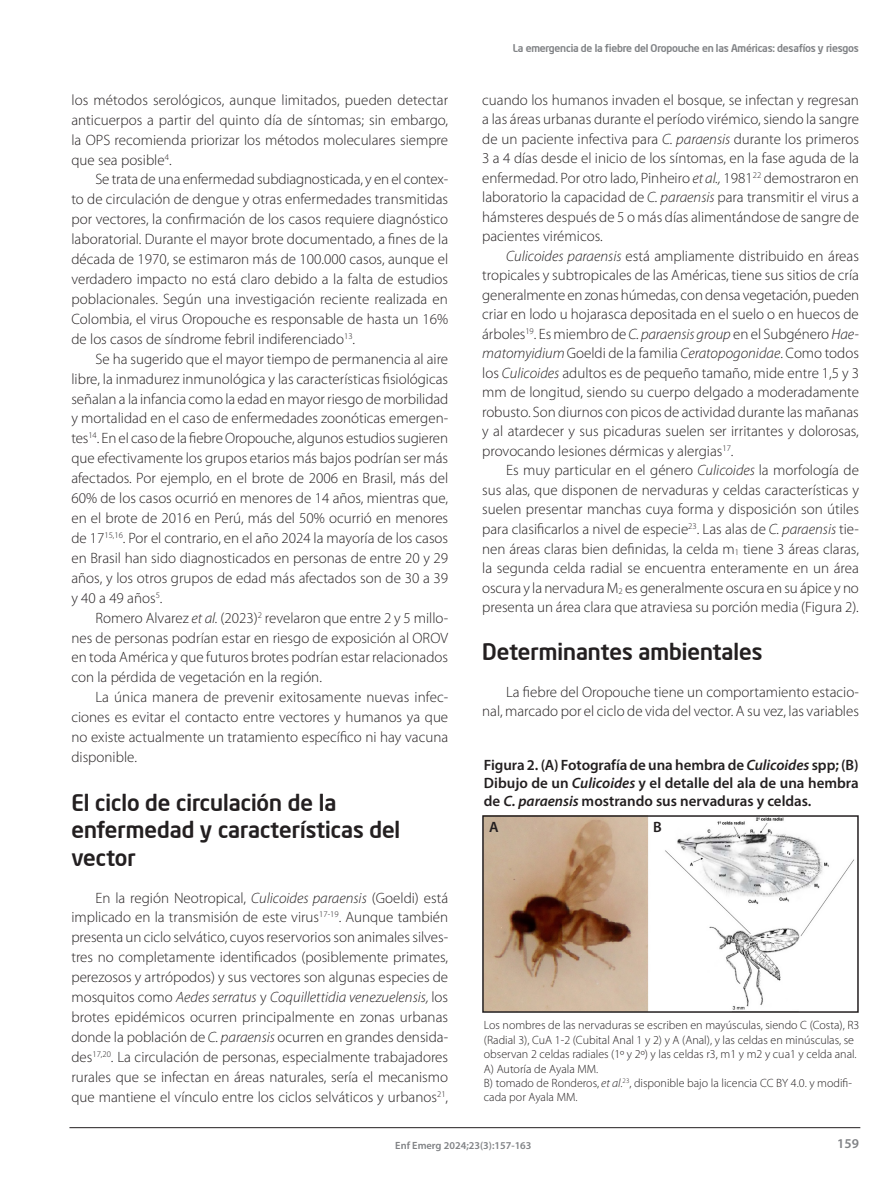
<style>
.page{position:relative;width:893px;height:1191px;background:#fff}
.page>*{position:absolute;margin:0;border:0;box-sizing:border-box;transform-origin:0 0}
.Subtítulo_1{font:500 22.5px/27.5px "Neo Sans Intel";color:#231f20}
.C__de_texto{font:300 15px/20px "Myriad Pro";color:#231f20;text-align:justify}
.Titol_Tabla{font:600 15px/18px "Myriad Pro";color:#231f20;text-align:justify}
.t1{font:600 13.5px "Myriad Pro";color:#808285}
.Peu_Taula{font:300 12px/14.4px "Myriad Pro";color:#231f20}
.t2{font:500 10.5px "Neo Sans Intel";letter-spacing:-.02em;color:#808285}
.t3{font:600 10.5px "Myriad Pro";color:#808285}
.s1{font-style:italic}
</style>
<div class="page">
<hr style="left:69px;top:1127px;width:791px;height:1px;background:#231f20">
<img style="left:485px;top:818px;width:369px;height:191px">
<div style="left:482px;top:815px;width:377px;height:197px;border:2px solid #231f20"></div>
<p class="C__de_texto" style="left:71px;top:90px;width:378px">los métodos serológicos, aunque limitados, pueden detectar anticuerpos a partir del quinto día de síntomas; sin embargo, la OPS recomienda priorizar los métodos moleculares siempre que sea posible<sup>4</sup>.</p>
<p class="C__de_texto" style="left:71px;top:169px;width:378px;text-indent:24px">Se trata de una enfermedad subdiagnosticada, y en el contex&shy;to de circulación de dengue y otras enfermedades transmitidas por vectores, la confirmación de los casos requiere diagnóstico laboratorial. Durante el mayor brote documentado, a fines de la década de 1970, se estimaron más de 100.000 casos, aunque el verdadero impacto no está claro debido a la falta de estudios poblacionales. Según una investigación reciente realizada en Colombia, el virus Oropouche es responsable de hasta un 16% de los casos de síndrome febril indiferenciado<sup>13</sup>.</p>
<p class="C__de_texto" style="left:71px;top:348px;width:378px;text-indent:24px">Se ha sugerido que el mayor tiempo de permanencia al aire libre, la inmadurez inmunológica y las características fisiológicas señalan a la infancia como la edad en mayor riesgo de morbilidad y mortalidad en el caso de enfermedades zoonóticas emergen&shy;tes<sup>14</sup>. En el caso de la fiebre Oropouche, algunos estudios sugieren que efectivamente los grupos etarios más bajos podrían ser más afectados. Por ejemplo, en el brote de 2006 en Brasil, más del 60% de los casos ocurrió en menores de 14 años, mientras que, en el brote de 2016 en Perú, más del 50% ocurrió en menores de 17<sup>15,16</sup>. Por el contrario, en el año 2024 la mayoría de los casos en Brasil han sido diagnosticados en personas de entre 20 y 29 años, y los otros grupos de edad más afectados son de 30 a 39 y 40 a 49 años<sup>5</sup>.</p>
<p class="C__de_texto" style="left:71px;top:607px;width:378px;text-indent:24px">Romero Alvarez <span class="s1">et al.</span> (2023)<sup>2</sup> revelaron que entre 2 y 5 millo&shy;nes de personas podrían estar en riesgo de exposición al OROV en toda América y que futuros brotes podrían estar relacionados con la pérdida de vegetación en la región.</p>
<p class="C__de_texto" style="left:71px;top:687px;width:378px;text-indent:24px">La única manera de prevenir exitosamente nuevas infec&shy;ciones es evitar el contacto entre vectores y humanos ya que no existe actualmente un tratamiento específico ni hay vacuna disponible.</p>
<p class="Subtítulo_1" style="left:71px;top:788px;width:330px">El ciclo de circulación de la enfermedad y características del vector</p>
<p class="C__de_texto" style="left:71px;top:887px;width:378px;text-indent:24px">En la región Neotropical, <span class="s1">Culicoides paraensis</span> (Goeldi) está implicado en la transmisión de este virus<sup>17-19</sup>. Aunque también presenta un ciclo selvático, cuyos reservorios son animales silves&shy;tres no completamente identificados (posiblemente primates, perezosos y artrópodos) y sus vectores son algunas especies de mosquitos como <span class="s1">Aedes serratus</span> y <span class="s1">Coquillettidia venezuelensis,</span> los brotes epidémicos ocurren principalmente en zonas urbanas donde la población de <span class="s1">C. paraensis</span> ocurren en grandes densida&shy;des<sup>17,20</sup>. La circulación de personas, especialmente trabajadores rurales que se infectan en áreas naturales, sería el mecanismo que mantiene el vínculo entre los ciclos selváticos y urbanos<sup>21</sup>,</p>
<p class="t2" style="left:513px;top:41px;width:348px">La emergencia de la fiebre del Oropouche en las Américas: desafíos y riesgos</p>
<p class="C__de_texto" style="left:482px;top:90px;width:378px;line-height:19.5px">cuando los humanos invaden el bosque, se infectan y regresan a las áreas urbanas durante el período virémico, siendo la sangre de un paciente infectiva para <span class="s1">C. paraensis</span> durante los primeros 3 a 4 días desde el inicio de los síntomas, en la fase aguda de la enfermedad. Por otro lado, Pinheiro <span class="s1">et al.,</span> 1981<sup>22</sup> demostraron en laboratorio la capacidad de <span class="s1">C. paraensis</span> para transmitir el virus a hámsteres después de 5 o más días alimentándose de sangre de pacientes virémicos.</p>
<p class="C__de_texto" style="left:482px;top:246px;width:378px;line-height:19.5px;text-indent:24px"><span class="s1">Culicoides paraensis</span> está ampliamente distribuido en áreas tropicales y subtropicales de las Américas, tiene sus sitios de cría generalmente en zonas húmedas, con densa vegetación, pueden criar en lodo u hojarasca depositada en el suelo o en huecos de árboles<sup>19</sup>. Es miembro de <span class="s1">C. paraensis group</span> en el Subgénero <span class="s1">Hae&shy;matomyidium</span> Goeldi de la familia <span class="s1">Ceratopogonidae</span>. Como todos los <span class="s1">Culicoides</span> adultos es de pequeño tamaño, mide entre 1,5 y 3 mm de longitud, siendo su cuerpo delgado a moderadamente robusto. Son diurnos con picos de actividad durante las mañanas y al atardecer y sus picaduras suelen ser irritantes y dolorosas, provocando lesiones dérmicas y alergias<sup>17</sup>.</p>
<p class="C__de_texto" style="left:482px;top:460px;width:378px;line-height:19.5px;text-indent:24px">Es muy particular en el género <span class="s1">Culicoides</span> la morfología de sus alas, que disponen de nervaduras y celdas características y suelen presentar manchas cuya forma y disposición son útiles para clasificarlos a nivel de especie<sup>23</sup>. Las alas de <span class="s1">C. paraensis</span> tie&shy;nen áreas claras bien definidas, la celda m<sub>1</sub> tiene 3 áreas claras, la segunda celda radial se encuentra enteramente en un área oscura y la nervadura M<sub>2</sub> es generalmente oscura en su ápice y no presenta un área clara que atraviesa su porción media (Figura 2).</p>
<p class="Subtítulo_1" style="left:482px;top:638px;width:282px">Determinantes ambientales</p>
<p class="C__de_texto" style="left:482px;top:682px;width:378px;line-height:19.5px;text-align:right">La fiebre del Oropouche tiene un comportamiento estacio&shy;nal, marcado por el ciclo de vida del vector. A su vez, las variables</p>
<p class="Titol_Tabla" style="left:484px;top:755px;width:376px">Figura 2. (A) Fotografía de una hembra de <span class="s1">Culicoides</span> spp; (B)<br>Dibujo de un <span class="s1">Culicoides</span> y el detalle del ala de una hembra de <span class="s1">C. paraensis</span> mostrando sus nervaduras y celdas.</p>
<p class="Titol_Tabla" style="left:489px;top:817px;width:11px">A</p>
<p class="Titol_Tabla" style="left:653px;top:817px;width:10px">B</p>
<p class="Peu_Taula" style="left:484px;top:1018px;width:377px">Los nombres de las nervaduras se escriben en mayúsculas, siendo C (Costa), R3 (Radial 3), CuA 1-2 (Cubital Anal 1 y 2) y A (Anal), y las celdas en minúsculas, se observan 2 celdas radiales (1º y 2º) y las celdas r3, m1 y m2 y cua1 y celda anal.</p>
<p class="Peu_Taula" style="left:484px;top:1061px;width:369px">A) Autoría de Ayala MM.<br>B) tomado de Ronderos, <span class="s1">et al</span>.<sup>23</sup>, disponible bajo la licencia CC BY 4.0. y modifi&shy;cada por Ayala MM.</p>
<p class="t3" style="left:395px;top:1138px;width:138px">Enf Emerg 2024;23(3):157-163</p>
<p class="t1" style="left:837px;top:1135px;width:23px">159</p>
</div>
